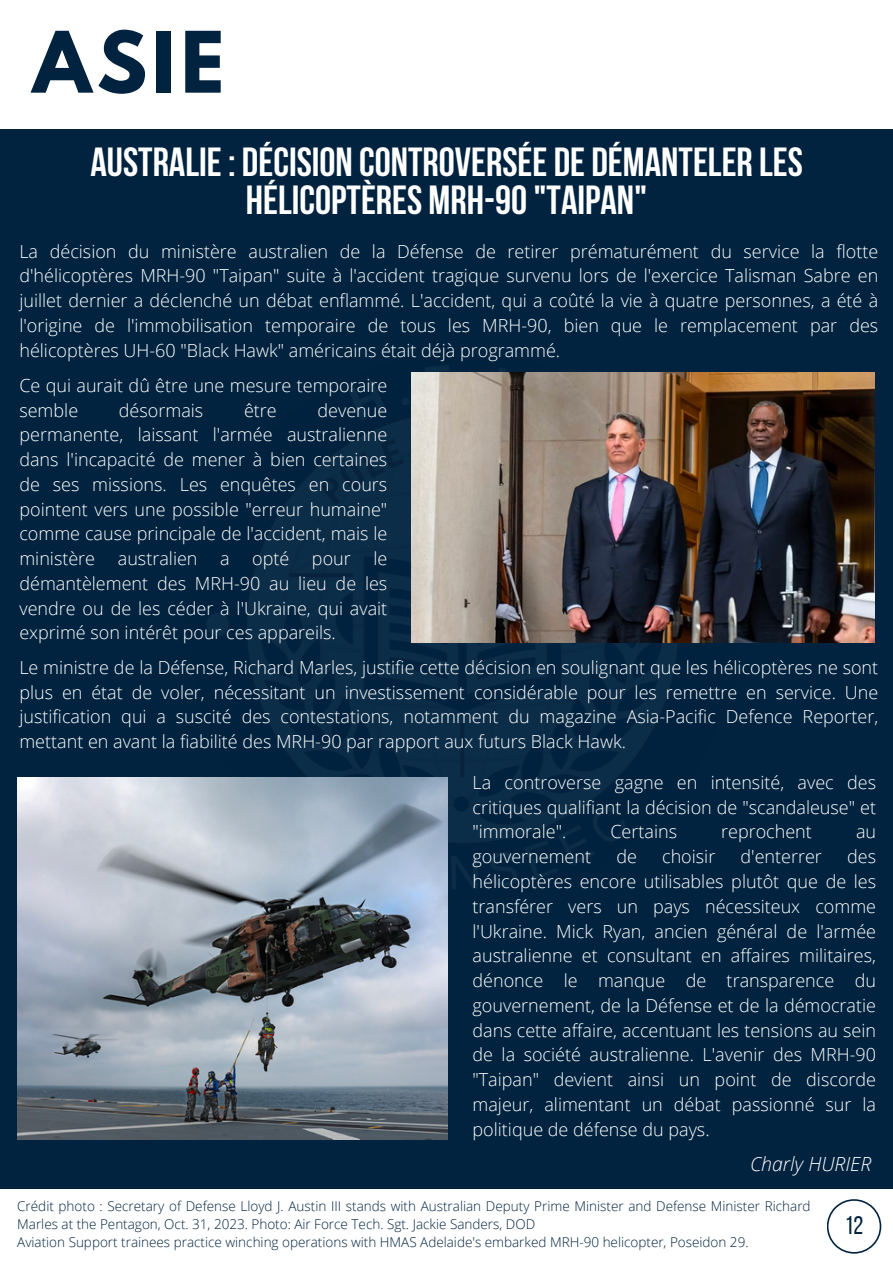
<style>
.page{position:relative;width:893px;height:1264px;background:#fff}
.page>*{position:absolute;margin:0;border:0;box-sizing:border-box;transform-origin:0 0}
.t1{font:700 75px "League Spartan";color:#01233f}
.t2{font:700 40.5px/38.2px "Bebas Neue";color:#fff;text-align:center}
.t3{font:25.5px "Bebas Neue";color:#01233f}
.t4{font:italic 300 19.5px "Open Sans";color:#fff}
.t5{font:300 18px/24.8px "Open Sans";color:#fff;text-align:justify}
.t6{font:300 13.5px/18px "Open Sans";color:#01233f}
</style>
<div class="page">
<div style="left:0;top:0;width:892px;height:1263px;background:#01233f"></div>
<div style="left:0;top:0;width:892px;height:128px;background:#fff"></div>
<img style="left:207px;top:366px;width:530px;height:545px">
<div style="left:0;top:1188px;width:892px;height:75px;background:#fff"></div>
<svg style="left:827px;top:1199px;width:54px;height:54px"></svg>
<img style="left:17px;top:777px;width:430px;height:362px">
<img style="left:411px;top:373px;width:463px;height:270px">
<h3 class="t1" style="left:33px;top:25px;width:193px">ASIE</h3>
<h3 class="t2" style="left:90px;top:146px;width:714px">AUSTRALIE : DÉCISION CONTROVERSÉE DE DÉMANTELER LES<br>HÉLICOPTÈRES MRH-90 "TAIPAN"</h3>
<p class="t5" style="left:19px;top:238px;width:860px">La décision du ministère australien de la Défense de retirer prématurément du service la flotte d'hélicoptères MRH-90 "Taipan" suite à l'accident tragique survenu lors de l'exercice Talisman Sabre en juillet dernier a déclenché un débat enflammé. L'accident, qui a coûté la vie à quatre personnes, a été à l'origine de l'immobilisation temporaire de tous les MRH-90, bien que le remplacement par des hélicoptères UH-60 "Black Hawk" américains était déjà programmé.</p>
<h3 class="t5" style="left:19px;top:372px;width:369px">Ce qui aurait dû être une mesure temporaire semble</h3>
<h3 class="t5" style="left:119px;top:397px;width:86px">désormais</h3>
<h3 class="t5" style="left:244px;top:397px;width:34px">être</h3>
<h3 class="t5" style="left:19px;top:397px;width:369px;text-indent:298px">devenue permanente, laissant l'armée australienne dans l'incapacité de mener à bien certaines de ses missions. Les enquêtes en cours pointent vers une possible "erreur humaine" comme cause principale de l'accident, mais le ministère</h3>
<h3 class="t5" style="left:118px;top:545px;width:81px">australien</h3>
<h3 class="t5" style="left:220px;top:545px;width:11px">a</h3>
<h3 class="t5" style="left:252px;top:545px;width:39px">opté</h3>
<h3 class="t5" style="left:312px;top:545px;width:40px">pour</h3>
<h3 class="t5" style="left:19px;top:545px;width:369px;text-indent:354px">le démantèlement des MRH-90 au lieu de les vendre ou de les céder à l'Ukraine, qui avait exprimé son intérêt pour ces appareils.</h3>
<p class="t5" style="left:19px;top:654px;width:860px">Le ministre de la Défense, Richard Marles, justifie cette décision en soulignant que les hélicoptères ne sont plus en état de voler, nécessitant un investissement considérable pour les remettre en service. Une justification qui a suscité des contestations, notamment du magazine Asia-Pacific Defence Reporter, mettant en avant la fiabilité des MRH-90 par rapport aux futurs Black Hawk.</p>
<p class="t5" style="left:472px;top:769px;width:405px">La controverse gagne en intensité, avec des critiques qualifiant la décision de "scandaleuse" et "immorale".</p>
<p class="t5" style="left:610px;top:819px;width:68px">Certains</p>
<p class="t5" style="left:721px;top:819px;width:92px">reprochent</p>
<p class="t5" style="left:855px;top:819px;width:22px">au</p>
<p class="t5" style="left:472px;top:843px;width:405px;text-indent:374px">des hélicoptères encore utilisables plutôt que de les transférer vers un pays nécessiteux comme l'Ukraine. Mick Ryan, ancien général de l'armée australienne et consultant en affaires militaires, dénonce le manque de transparence du gouvernement, de la Défense et de la démocratie dans cette affaire, accentuant les tensions au sein de la société australienne. L'avenir des MRH-90 "Taipan" devient ainsi un point de discorde majeur, alimentant un débat passionné sur la politique de défense du pays.</p>
<p class="t5" style="left:472px;top:843px;width:120px">gouvernement</p>
<p class="t5" style="left:616px;top:843px;width:22px">de</p>
<p class="t5" style="left:662px;top:843px;width:55px">choisir</p>
<p class="t5" style="left:740px;top:843px;width:83px">d'enterrer</p>
<h3 class="t4" style="left:750px;top:1150px;width:123px">Charly HURIER</h3>
<p class="t6" style="left:17px;top:1197px;width:794px">Crédit photo : Secretary of Defense Lloyd J. Austin III stands with Australian Deputy Prime Minister and Defense Minister Richard<br>Marles at the Pentagon, Oct. 31, 2023. Photo: Air Force Tech. Sgt. Jackie Sanders, DOD</p>
<h3 class="t6" style="left:17px;top:1233px;width:732px">Aviation Support trainees practice winching operations with HMAS Adelaide's embarked MRH-90 helicopter, Poseidon 29.</h3>
<p class="t3" style="left:844px;top:1215px;width:20px">12</p>
</div>
